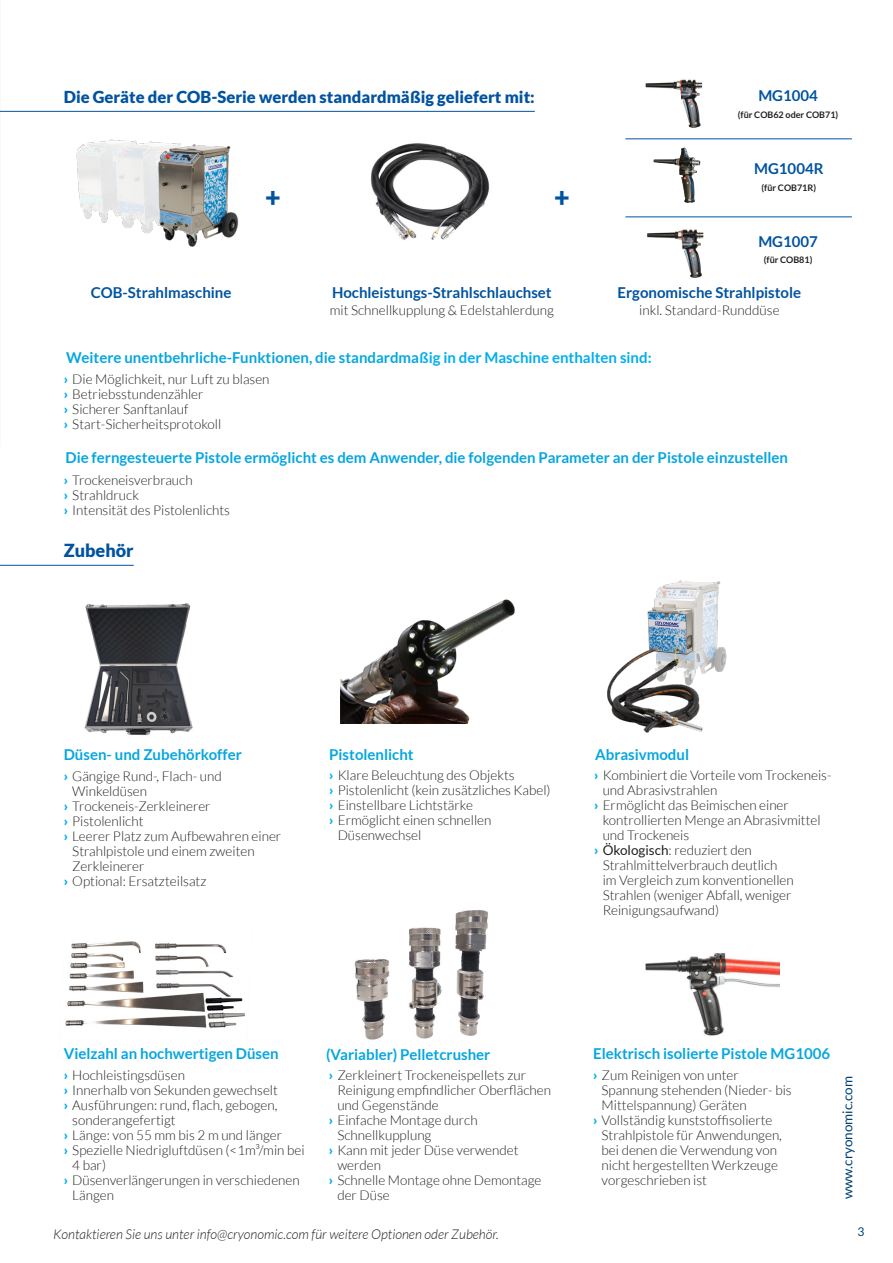
<style>
.page{position:relative;width:893px;height:1263px;background:#fff}
.page>*{position:absolute;margin:0;border:0;box-sizing:border-box;transform-origin:0 0}
.body{font:900 27px "Lato";color:#0153a0}
.titel_lijn{font:900 18px "Lato";color:#0153a0}
.titel_lijn-2{font:900 16.5px "Lato";color:#0153a0}
.body-2{font:700 15px "Lato";color:#06a6e0}
.body-3{font:700 15px "Lato";color:#0153a0}
.body-4{font:300 13.5px/15px "Lato";color:#231f20}
.t1{font:italic 300 13.5px "Lato";color:#231f20}
.body-5{font:13.5px "Lato";color:#004071}
.subtitle{font:12px "Lato";color:#004071}
.body-6{font:700 9px "Lato";color:#231f20}
.s1{color:#00aeef}
.s2{font-weight:900;color:#00aeef}
.s3{font-weight:400}
</style>
<div class="page">
<img style="left:341px;top:599px;width:174px;height:124px">
<img style="left:607px;top:580px;width:120px;height:153px">
<img style="left:84px;top:603px;width:109px;height:133px">
<img style="left:65px;top:941px;width:180px;height:87px">
<img style="left:645px;top:953px;width:134px;height:83px">
<img style="left:76px;top:139px;width:163px;height:108px">
<img style="left:370px;top:143px;width:120px;height:97px">
<img style="left:653px;top:147px;width:48px;height:56px">
<img style="left:645px;top:79px;width:58px;height:49px">
<img style="left:354px;top:910px;width:134px;height:130px">
<img style="left:625px;top:217px;width:116px;height:61px">
<hr style="left:0;top:111px;width:535px;height:1px;background:#0153a0">
<hr style="left:0;top:565px;width:134px;height:1px;background:#0153a0">
<hr style="left:625px;top:138px;width:227px;height:1px;background:#0153a0">
<hr style="left:625px;top:216px;width:227px;height:1px;background:#0153a0">
<p class="titel_lijn-2" style="left:64px;top:87px;width:472px">Die Geräte der COB-Serie werden standardmäßig geliefert mit:</p>
<p class="body" style="left:265px;top:182px;width:17px">+</p>
<p class="body" style="left:554px;top:181px;width:17px">+</p>
<p class="body-3" style="left:758px;top:87px;width:61px">MG1004</p>
<p class="body-6" style="left:738px;top:109px;width:102px">(für COB62 oder COB71)</p>
<p class="body-3" style="left:754px;top:160px;width:71px">MG1004R</p>
<p class="body-6" style="left:762px;top:182px;width:56px">(für COB71R)</p>
<p class="body-3" style="left:758px;top:233px;width:61px">MG1007</p>
<p class="body-6" style="left:764px;top:255px;width:50px">(für COB81)</p>
<p class="body-3" style="left:91px;top:284px;width:142px">COB-Strahlmaschine</p>
<p class="body-3" style="left:618px;top:284px;width:185px">Ergonomische Strahlpistole</p>
<p class="body-4" style="left:639px;top:302px;width:142px">inkl. Standard-Runddüse</p>
<p class="body-3" style="left:332px;top:284px;width:221px">Hochleistungs-Strahlschlauchset</p>
<p class="body-4" style="left:330px;top:302px;width:226px">mit Schnellkupplung &amp; Edelstahlerdung</p>
<p class="body-2" style="left:66px;top:348px;width:587px">Weitere unentbehrliche-Funktionen, die standardma<span class="s1">ßig in der Maschine enthalten sind</span>:</p>
<p class="body-4" style="left:64px;top:372px;width:207px"><span class="s2">›</span> Die Möglichkeit, nur Luft zu blasen</p>
<p class="body-4" style="left:64px;top:387px;width:141px"><span class="s2">›</span> Betriebsstundenzähler</p>
<p class="body-4" style="left:64px;top:402px;width:126px"><span class="s2">›</span> Sicherer Sanftanlauf</p>
<p class="body-4" style="left:64px;top:417px;width:159px"><span class="s2">›</span> Start-Sicherheitsprotokoll</p>
<p class="body-2" style="left:65px;top:449px;width:724px">Die ferngesteuerte Pistole ermöglicht es dem Anwender, die folgenden Parameter an der Pistole einzustellen</p>
<p class="body-4" style="left:64px;top:473px;width:130px"><span class="s2">›</span> Trockeneisverbrauch</p>
<p class="body-4" style="left:64px;top:488px;width:77px"><span class="s2">›</span> Strahldruck</p>
<p class="body-4" style="left:64px;top:503px;width:168px"><span class="s2">›</span> Intensität des Pistolenlichts</p>
<p class="titel_lijn" style="left:64px;top:539px;width:71px">Zubehör</p>
<p class="body-2" style="left:64px;top:746px;width:180px">Düsen- und Zubehörkoffer</p>
<p class="body-2" style="left:329px;top:746px;width:86px">Pistolenlicht</p>
<p class="body-2" style="left:595px;top:746px;width:95px">Abrasivmodul</p>
<p class="body-4" style="left:72px;top:768px;width:151px;text-indent:-9px"><span class="s2">›</span> Gängige Rund-, Flach- und<br>Winkeldüsen</p>
<p class="body-4" style="left:64px;top:798px;width:148px"><span class="s2">›</span> Trockeneis-Zerkleinerer</p>
<p class="body-4" style="left:64px;top:813px;width:81px"><span class="s2">›</span> Pistolenlicht</p>
<p class="body-4" style="left:72px;top:828px;width:211px;text-indent:-9px"><span class="s2">›</span> Leerer Platz zum Aufbewahren einer<br>Strahlpistole und einem zweiten<br>Zerkleinerer</p>
<p class="body-4" style="left:64px;top:873px;width:144px"><span class="s2">›</span> Optional: Ersatzteilsatz</p>
<p class="body-4" style="left:329px;top:767px;width:187px"><span class="s2">›</span> Klare Beleuchtung des Objekts</p>
<p class="body-4" style="left:329px;top:782px;width:223px"><span class="s2">›</span> Pistolenlicht (kein zusätzliches Kabel)</p>
<p class="body-4" style="left:329px;top:797px;width:145px"><span class="s2">›</span> Einstellbare Lichtstärke</p>
<p class="body-4" style="left:338px;top:812px;width:155px;text-indent:-9px"><span class="s2">›</span> Ermöglicht einen schnellen<br>Düsenwechsel</p>
<p class="body-4" style="left:603px;top:767px;width:230px;text-indent:-9px"><span class="s2">›</span> Kombiniert die Vorteile vom Trockeneis&shy;und Abrasivstrahlen</p>
<p class="body-4" style="left:603px;top:797px;width:219px;text-indent:-9px"><span class="s2">›</span> Ermöglicht das Beimischen einer kontrollierten Menge an Abrasivmittel und Trockeneis</p>
<p class="body-4" style="left:603px;top:842px;width:193px;text-indent:-9px"><span class="s2">›</span> <span class="s3">Ökologisch</span>: reduziert den<br>Strahlmittelverbrauch deutlich im Vergleich zum konventionellen<br>Strahlen (weniger Abfall, weniger<br>Reinigungsaufwand)</p>
<p class="body-2" style="left:64px;top:1045px;width:216px">Vielzahl an hochwertigen Düsen</p>
<p class="body-2" style="left:326px;top:1046px;width:166px">(Variabler) Pelletcrusher</p>
<p class="body-2" style="left:593px;top:1045px;width:239px">Elektrisch isolierte Pistole MG1006</p>
<p class="body-4" style="left:64px;top:1068px;width:123px"><span class="s2">›</span> Hochleistingsdüsen</p>
<p class="body-4" style="left:64px;top:1083px;width:216px"><span class="s2">›</span> Innerhalb von Sekunden gewechselt</p>
<p class="body-4" style="left:72px;top:1098px;width:207px;text-indent:-9px"><span class="s2">›</span> Ausführungen: rund, flach, gebogen, sonderangefertigt</p>
<p class="body-4" style="left:64px;top:1128px;width:220px"><span class="s2">›</span> Länge: von 55 mm bis 2 m und länger</p>
<p class="body-4" style="left:72px;top:1143px;width:234px;text-indent:-9px"><span class="s2">›</span> Spezielle Niedrigluftdüsen (&lt;1m³/min bei<br>4 bar)</p>
<p class="body-4" style="left:72px;top:1173px;width:229px;text-indent:-9px"><span class="s2">›</span> Düsenverlängerungen in verschiedenen<br>Längen</p>
<p class="body-4" style="left:337px;top:1068px;width:215px;text-indent:-9px"><span class="s2">›</span> Zerkleinert Trockeneispellets zur<br>Reinigung empfindlicher Oberflächen und Gegenstände</p>
<p class="body-4" style="left:337px;top:1113px;width:142px;text-indent:-9px"><span class="s2">›</span> Einfache Montage durch<br>Schnellkupplung</p>
<p class="body-4" style="left:337px;top:1143px;width:183px;text-indent:-9px"><span class="s2">›</span> Kann mit jeder Düse verwendet werden</p>
<p class="body-4" style="left:337px;top:1173px;width:206px;text-indent:-9px"><span class="s2">›</span> Schnelle Montage ohne Demontage der Düse</p>
<p class="t1" style="left:53px;top:1227px;width:447px">Kontaktieren Sie uns unter info@cryonomic.com für weitere Optionen oder Zubehör.</p>
<p class="body-4" style="left:602px;top:1068px;width:192px;text-indent:-9px"><span class="s2">›</span> Zum Reinigen von unter<br>Spannung stehenden (Nieder- bis<br>Mittelspannung) Geräten</p>
<p class="body-4" style="left:602px;top:1113px;width:182px;text-indent:-9px"><span class="s2">›</span> Vollständig kunststoffisolierte<br>Strahlpistole für Anwendungen, bei denen die Verwendung von nicht hergestellten Werkzeuge vorgeschrieben ist</p>
<p class="body-5" style="left:840px;top:1199px;width:125px;rotate:-90deg">www.cryonomic.com</p>
<p class="subtitle" style="left:858px;top:1225px;width:8px">3</p>
</div>
